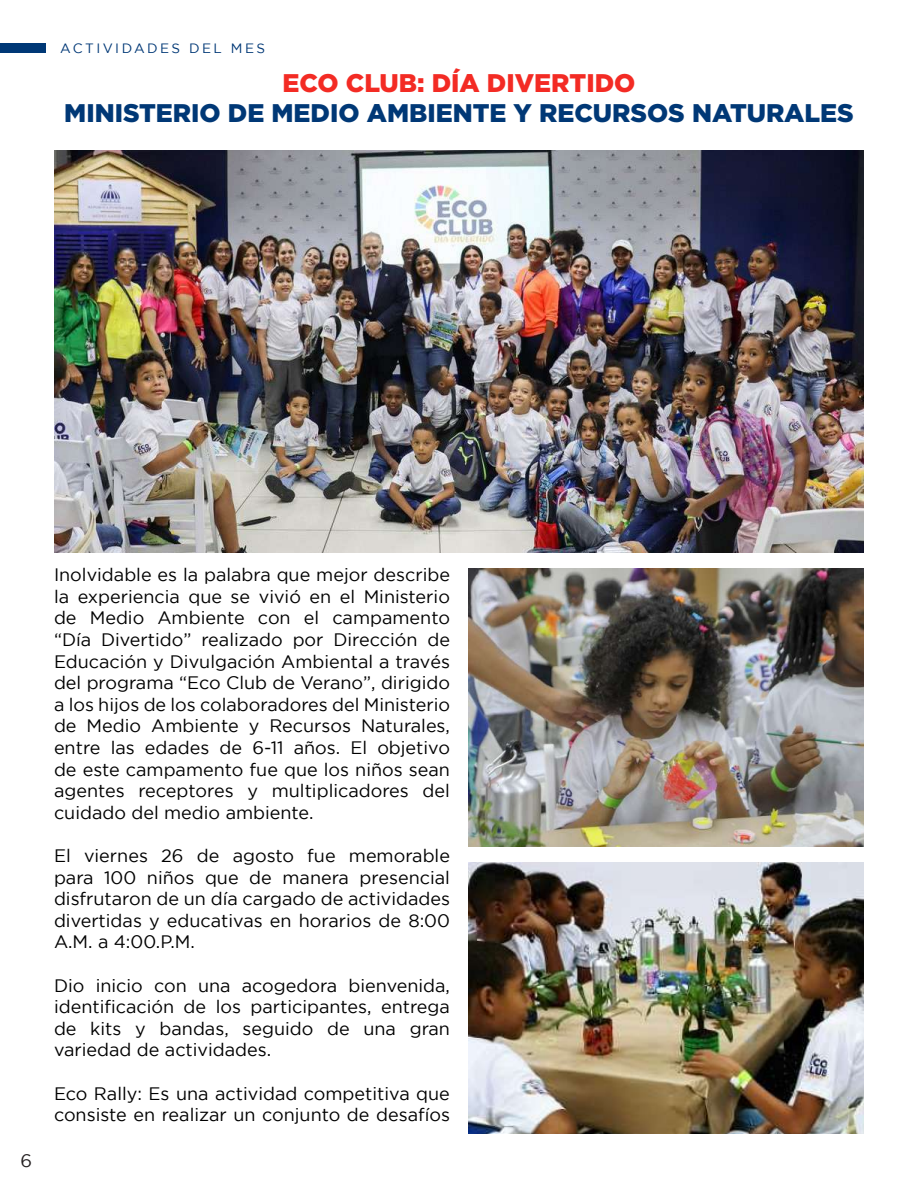
<style>
.page{position:relative;width:918px;height:1188px;background:#fff}
.page>*{position:absolute;margin:0;border:0;box-sizing:border-box;transform-origin:0 0}
.t1{font:900 25.5px "Gotham";color:#003876}
.t2{font:900 25.5px "Gotham";color:#f32b24}
.t3{font:18px/21.6px "Gotham";color:#000;text-align:justify}
.t4{font:18px "Gotham";color:#231f20}
.t5{font:13.5px "Gotham";letter-spacing:.18em;color:#003876}
</style>
<div class="page">
<img style="left:468px;top:862px;width:396px;height:272px">
<img style="left:468px;top:568px;width:396px;height:278px">
<img style="left:54px;top:150px;width:810px;height:402px">
<div style="left:0;top:43px;width:45px;height:10px;background:#003876"></div>
<p class="t5" style="left:60px;top:41px;width:206px">ACTIVIDADES DEL MES</p>
<h1 class="t2" style="left:283px;top:68px;width:354px">ECO CLUB: DÍA DIVERTIDO</h1>
<h1 class="t1" style="left:64px;top:98px;width:791px">MINISTERIO DE MEDIO AMBIENTE Y RECURSOS NATURALES</h1>
<p class="t4" style="left:21px;top:1151px;width:13px">6</p>
<p class="t3" style="left:54px;top:564px;width:398px">Inolvidable es la palabra que mejor describe la experiencia que se vivió en el Ministerio de Medio Ambiente con el campamento “Día Divertido” realizado por Dirección de Educación y Divulgación Ambiental a través del programa “Eco Club de Verano”, dirigido a los hijos de los colaboradores del Ministerio de Medio Ambiente y Recursos Naturales, entre las edades de 6-11 años. El objetivo de este campamento fue que los niños sean agentes receptores y multiplicadores del cuidado del medio ambiente.</p>
<p class="t3" style="left:54px;top:845px;width:398px">El viernes 26 de agosto fue memorable para 100 niños que de manera presencial disfrutaron de un día cargado de actividades divertidas y educativas en horarios de 8:00<br>A.M. a 4:00.P.M.</p>
<p class="t3" style="left:54px;top:974px;width:398px">Dio inicio con una acogedora bienvenida, identificación de los participantes, entrega de kits y bandas, seguido de una gran variedad de actividades.</p>
<p class="t3" style="left:54px;top:1082px;width:398px">Eco Rally: Es una actividad competitiva que consiste en realizar un conjunto de desafíos</p>
</div>
